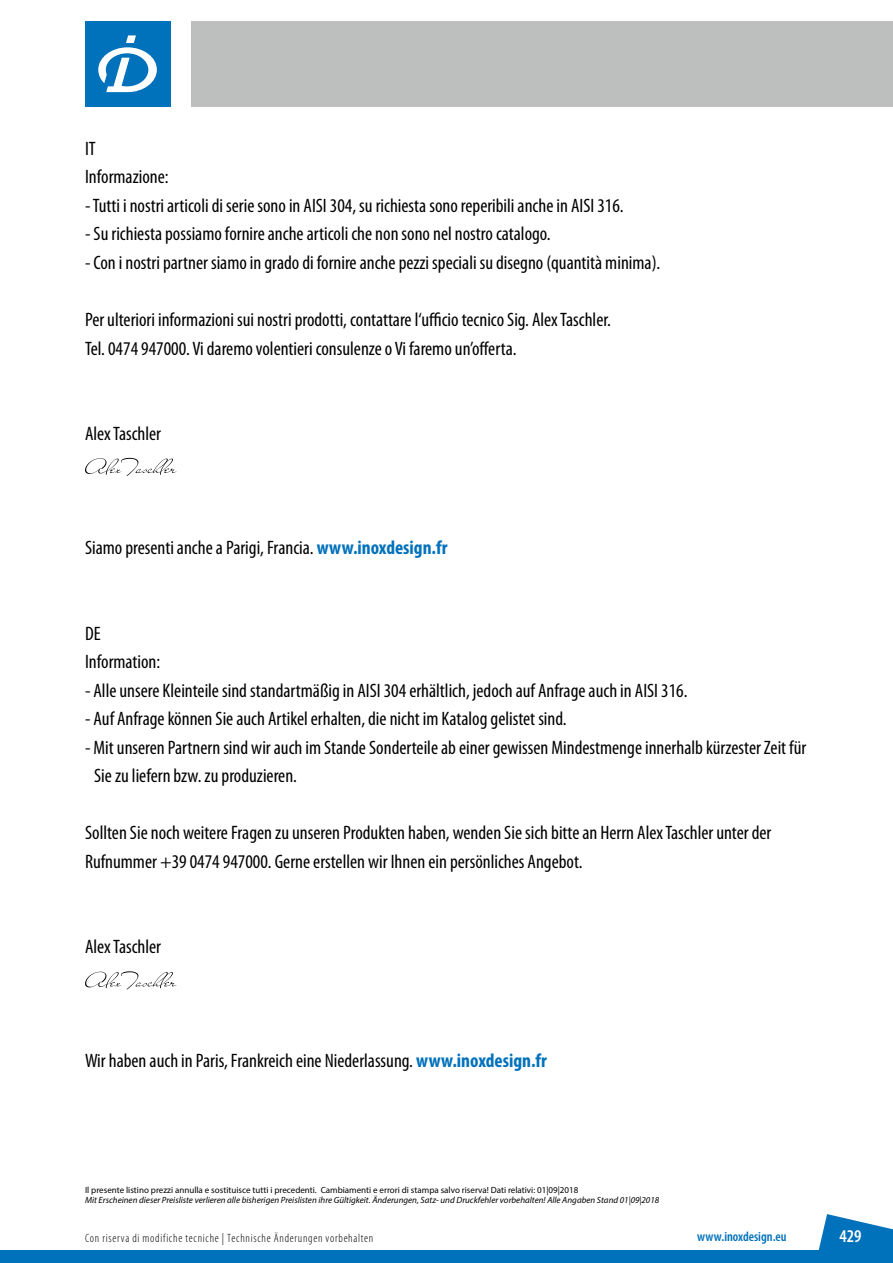
<style>
.page{position:relative;width:893px;height:1263px;background:#fff}
.page>*{position:absolute;margin:0;border:0;box-sizing:border-box;transform-origin:0 0}
.t1{font:condensed 19.5px/28.5px "Myriad Pro";color:#000}
.t2{font:600 condensed 18px "Myriad Pro";color:#fff}
.t3{font:600 condensed 13.5px "Myriad Pro";color:#0071bb}
.t4{font:300 condensed 12px "Myriad Pro";letter-spacing:.06em;color:#000}
.t5{font:italic 9px "Myriad Pro";color:#000}
.t6{font:9px "Myriad Pro";color:#000}
.s1{font-weight:700;color:#0071bb}
</style>
<div class="page">
<svg style="left:818px;top:1214px;width:75px;height:36px"></svg>
<div style="left:191px;top:21px;width:702px;height:85px;background:#bdbebe"></div>
<div style="left:0;top:1250px;width:893px;height:13px;background:#0071bb"></div>
<div style="left:85px;top:21px;width:85px;height:85px;background:#0071bb"></div>
<svg style="left:98px;top:35px;width:59px;height:57px"></svg>
<svg style="left:85px;top:458px;width:91px;height:18px"></svg>
<svg style="left:85px;top:971px;width:91px;height:18px"></svg>
<p class="t1" style="left:85px;top:134px;width:85px">IT<br>Informazione:</p>
<p class="t1" style="left:85px;top:191px;width:540px">- Tutti i nostri articoli di serie sono in AISI 304, su richiesta sono reperibili anche in AISI 316.</p>
<p class="t1" style="left:85px;top:220px;width:467px">- Su richiesta possiamo fornire anche articoli che non sono nel nostro catalogo.</p>
<p class="t1" style="left:85px;top:248px;width:577px">- Con i nostri partner siamo in grado di fornire anche pezzi speciali su disegno (quantità minima).</p>
<p class="t1" style="left:85px;top:305px;width:527px">Per ulteriori informazioni sui nostri prodotti, contattare l‘ufficio tecnico Sig. Alex Taschler.<br>Tel. 0474 947000. Vi daremo volentieri consulenze o Vi faremo un’offerta.</p>
<p class="t1" style="left:85px;top:419px;width:78px">Alex Taschler</p>
<p class="t1" style="left:85px;top:533px;width:364px">Siamo presenti anche a Parigi, Francia. <span class="s1">www.inoxdesign.fr</span></p>
<p class="t1" style="left:85px;top:619px;width:77px">DE<br>Information:</p>
<p class="t1" style="left:85px;top:676px;width:604px">- Alle unsere Kleinteile sind standartmäßig in AISI 304 erhältlich, jedoch auf Anfrage auch in AISI 316.</p>
<p class="t1" style="left:85px;top:704px;width:483px">- Auf Anfrage können Sie auch Artikel erhalten, die nicht im Katalog gelistet sind.</p>
<p class="t1" style="left:94px;top:733px;width:714px;text-indent:-9px">- Mit unseren Partnern sind wir auch im Stande Sonderteile ab einer gewissen Mindestmenge innerhalb kürzester Zeit für<br>Sie zu liefern bzw. zu produzieren.</p>
<p class="t1" style="left:85px;top:818px;width:688px">Sollten Sie noch weitere Fragen zu unseren Produkten haben, wenden Sie sich bitte an Herrn Alex Taschler unter der<br>Rufnummer +39 0474 947000. Gerne erstellen wir Ihnen ein persönliches Angebot.</p>
<p class="t1" style="left:85px;top:932px;width:78px">Alex Taschler</p>
<p class="t1" style="left:85px;top:1046px;width:463px">Wir haben auch in Paris, Frankreich eine Niederlassung. <span class="s1">www.inoxdesign.fr</span></p>
<p class="t6" style="left:85px;top:1184px;width:495px">Il presente listino prezzi annulla e sostituisce tutti i precedenti. Cambiamenti e errori di stampa salvo riserva! Dati relativi: 01|09|2018</p>
<p class="t5" style="left:85px;top:1195px;width:576px">Mit Erscheinen dieser Preisliste verlieren alle bisherigen Preislisten ihre Gültigkeit. Änderungen, Satz- und Druckfehler vorbehalten! Alle Angaben Stand 01|09|2018</p>
<p class="t4" style="left:85px;top:1232px;width:290px">Con riserva di modifiche tecniche | Technische Änderungen vorbehalten</p>
<p class="t3" style="left:697px;top:1228px;width:91px">www.inoxdesign.eu</p>
<p class="t2" style="left:839px;top:1225px;width:24px">429</p>
</div>
